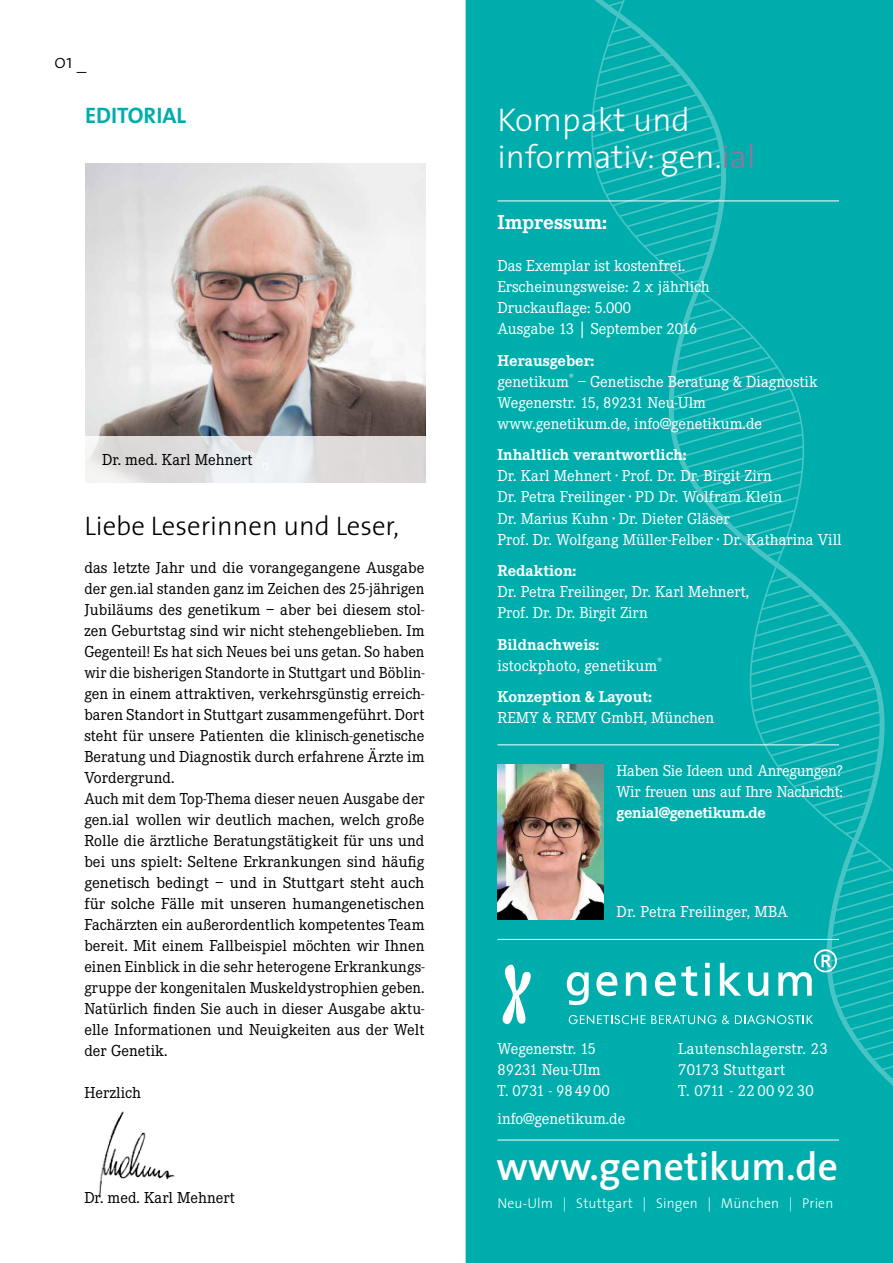
<style>
.page{position:relative;width:893px;height:1263px;background:#fff}
.page>*{position:absolute;margin:0;border:0;box-sizing:border-box;transform-origin:0 0}
.t1{font:600 39.75px "The Sans";color:#fff}
.t2{font:300 33px/37.5px "The Sans";color:#fff}
.t3{font:300 27px "The Sans";color:#000}
.t4{font:700 22.5px "The Sans";color:#00adad}
.t5{font:700 21px "Corporate E";color:#fff}
.t6{font:300 19.5px "The Sans";color:#000}
.t7{font:16.5px/21px "Corporate E";letter-spacing:.005em;color:#000}
.t8{font:16.5px/21px "Corporate E";color:#fff}
.t9{font:16.5px/21px "Corporate E";letter-spacing:-.02em;color:#fff}
.t10{font:700 16.5px "Corporate E";color:#fff}
.t11{font:16.5px/21px "Corporate E";letter-spacing:.02em;color:#fff}
.t12{font:700 16.5px "Corporate E";letter-spacing:-.02em;color:#fff}
.t13{font:300 14.25px "The Sans";letter-spacing:.01em;color:#fff}
.s1{color:#98749a}
.s2{font-weight:700}
</style>
<div class="page">
<div style="left:466px;top:0;width:27px;height:1263px;background:#00adad"></div>
<img style="left:85px;top:163px;width:340px;height:273px">
<img style="left:98px;top:1111px;width:77px;height:86px">
<svg style="left:85px;top:436px;width:341px;height:47px;fill:#dedcdb"></svg>
<div style="left:493px;top:0;width:400px;height:1263px;background:#00adad"></div>
<hr style="left:497px;top:939px;width:342px;height:1px;background:#fff">
<hr style="left:497px;top:1140px;width:342px;height:1px;background:#fff">
<hr style="left:497px;top:744px;width:342px;height:1px;background:#fff">
<img style="left:497px;top:764px;width:107px;height:155px">
<p class="t6" style="left:54px;top:46px;width:34px">01 _</p>
<h3 class="t4" style="left:85px;top:96px;width:103px">EDITORIAL</h3>
<h2 class="t2" style="left:497px;top:100px;width:259px">Kompakt und informativ: gen.<span class="s1">ial</span></h2>
<p class="t7" style="left:102px;top:450px;width:152px">Dr. med. Karl Mehnert</p>
<h3 class="t3" style="left:84px;top:504px;width:316px">Liebe Leserinnen und Leser,</h3>
<p class="t7" style="left:84px;top:557px;width:342px">das letzte Jahr und die vorangegangene Ausgabe der gen.ial standen ganz im Zeichen des 25-jährigen Jubiläums des genetikum – aber bei diesem stol&shy;zen Geburtstag sind wir nicht stehengeblieben. Im Gegenteil! Es hat sich Neues bei uns getan. So haben wir die bisherigen Standorte in Stuttgart und Böblin&shy;gen in einem attraktiven, verkehrsgünstig erreich&shy;baren Standort in Stuttgart zusammengeführt. Dort steht für unsere Patienten die klinisch-genetische Beratung und Diagnostik durch erfahrene Ärzte im Vordergrund.<br>Auch mit dem Top-Thema dieser neuen Ausgabe der gen.ial wollen wir deutlich machen, welch große Rolle die ärztliche Beratungstätigkeit für uns und bei uns spielt: Seltene Erkrankungen sind häufig genetisch bedingt – und in Stuttgart steht auch für solche Fälle mit unseren humangenetischen Fachärzten ein außerordentlich kompetentes Team bereit. Mit einem Fallbeispiel möchten wir Ihnen einen Einblick in die sehr heterogene Erkrankungs&shy;gruppe der kongenitalen Muskeldystrophien geben.<br>Natürlich finden Sie auch in dieser Ausgabe aktu&shy;elle Informationen und Neuigkeiten aus der Welt der Genetik.</p>
<p class="t7" style="left:84px;top:1082px;width:58px">Herzlich</p>
<p class="t7" style="left:84px;top:1187px;width:152px">Dr. med. Karl Mehnert</p>
<p class="t5" style="left:497px;top:211px;width:111px">Impressum:</p>
<p class="t8" style="left:497px;top:256px;width:214px">Das Exemplar ist kostenfrei.<br>Erscheinungsweise: 2 x jährlich<br>Druckauflage: 5.000<br>Ausgabe 13 | September 2016</p>
<p class="t8" style="left:497px;top:350px;width:322px"><span class="s2">Herausgeber:<br></span>genetikum<sup>®</sup> – Genetische Beratung &amp; Diagnostik Wegenerstr. 15, 89231 Neu-Ulm www.genetikum.de, info@genetikum.de</p>
<p class="t10" style="left:497px;top:446px;width:191px">Inhaltlich verantwortlich:</p>
<p class="t8" style="left:497px;top:466px;width:346px">Dr. Karl Mehnert · Prof. Dr. Dr. Birgit Zirn<br>Dr. Petra Freilinger · PD Dr. Wolfram Klein<br>Dr. Marius Kuhn · Dr. Dieter Gläser<br>Prof. Dr. Wolfgang Müller-Felber · Dr. Katharina Vill</p>
<p class="t10" style="left:497px;top:561px;width:80px">Redaktion:</p>
<p class="t8" style="left:497px;top:581px;width:253px">Dr. Petra Freilinger, Dr. Karl Mehnert,<br>Prof. Dr. Dr. Birgit Zirn</p>
<p class="t8" style="left:497px;top:634px;width:166px"><span class="s2">Bildnachweis: </span>istockphoto, genetikum<sup>®</sup></p>
<p class="t10" style="left:497px;top:687px;width:156px">Konzeption &amp; Layout:</p>
<p class="t8" style="left:497px;top:707px;width:218px">REMY &amp; REMY GmbH, München</p>
<p class="t9" style="left:617px;top:760px;width:228px">Haben Sie Ideen und Anregungen?<br>Wir freuen uns auf Ihre Nachricht:</p>
<p class="t12" style="left:617px;top:803px;width:151px">genial@genetikum.de</p>
<p class="t8" style="left:617px;top:901px;width:173px">Dr. Petra Freilinger, MBA</p>
<p class="t8" style="left:497px;top:1038px;width:114px">Wegenerstr. 15<br>89231 Neu-Ulm<br>T. 0731 - 98 4900</p>
<p class="t8" style="left:497px;top:1108px;width:129px">info@genetikum.de</p>
<p class="t11" style="left:678px;top:1038px;width:151px">Lautenschlagerstr. 23<br>70173 Stuttgart<br>T. 0711 - 22 00 92 30</p>
<h1 class="t1" style="left:496px;top:1134px;width:343px">www.genetikum.de</h1>
<p class="t13" style="left:497px;top:1191px;width:337px">Neu-Ulm | Stuttgart | Singen | München | Prien</p>
</div>
